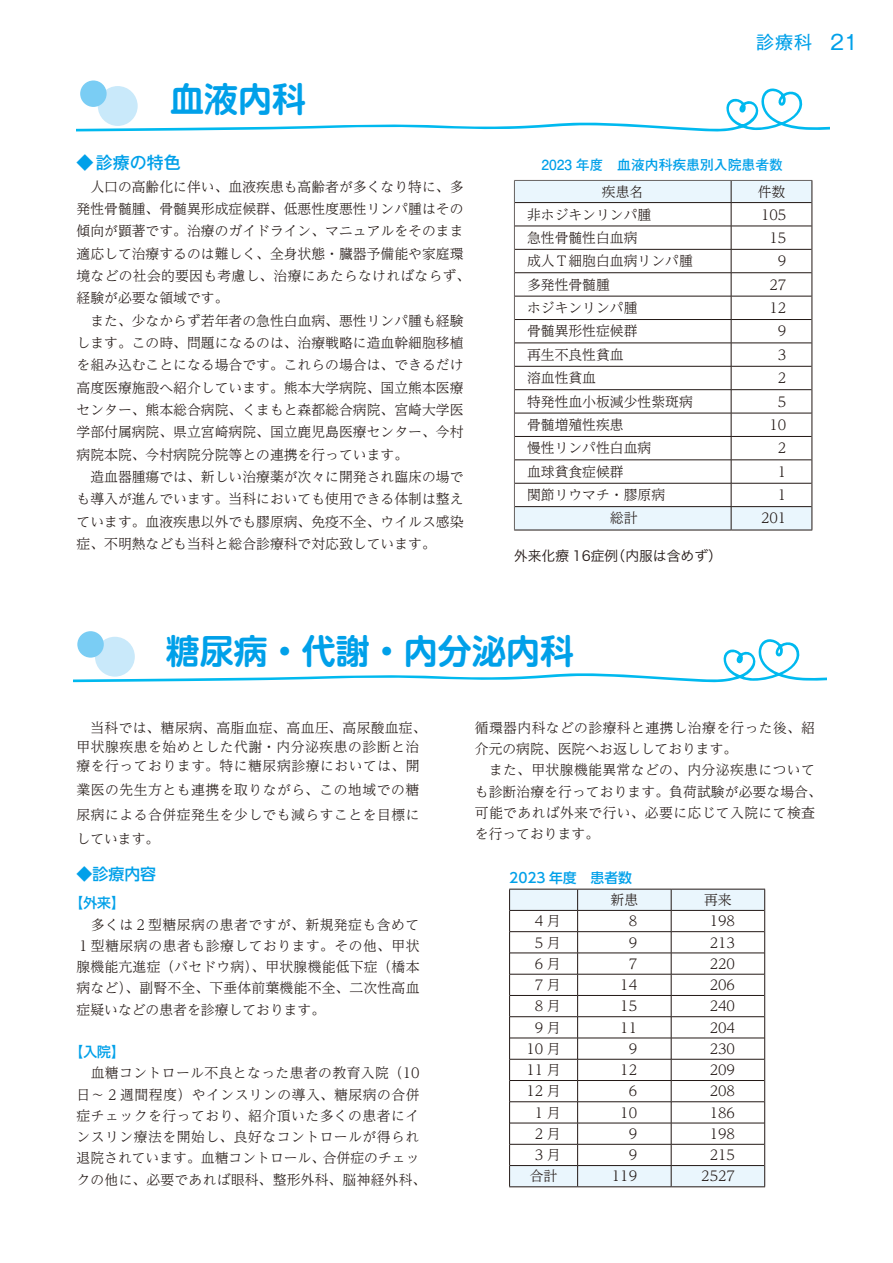
<style>
.page{position:relative;width:893px;height:1263px;background:#fff}
.page>*{position:absolute;margin:0;border:0;box-sizing:border-box;transform-origin:0 0}
.t1{font:700 34.05px "UD Shin M Go Pro De";color:#00a0e9}
.t2{font:18px "Gothic MB101 Pro";color:#00a0e9}
.t3{font:500 16.95px "Gothic MB101 Pro";color:#00a0e9}
.t4{font:500 15.9px "UD Shin Go Pro";color:#00a0e9}
.t5{font:300 13.8px/22.4px "UD Reimin Pro";color:#221815;text-align:justify}
.t6{font:300 13.8px/21.3px "UD Reimin Pro";letter-spacing:.03em;color:#221815}
.t7{font:300 13.8px/19.2px "UD Reimin Pro";letter-spacing:.035em;color:#221815}
.t8{font:700 13.8px "Futo Go B101 Pro";color:#00a0e9}
.t9{font:500 13.8px "UD Shin Go Pro";color:#00a0e9}
.t10{font:13.8px "Hira Kaku Pro W3";color:#221815}
.s1{font-size:20.25px}
</style>
<div class="page">
<svg style="left:77px;top:88px;width:752px;height:43px"></svg>
<div style="left:98px;top:86px;width:40px;height:40px;background:#c9e9fa;border-radius:50%"></div>
<div style="left:80px;top:80px;width:27px;height:27px;background:#7acdf4;border-radius:50%"></div>
<hr style="left:514px;top:530px;width:217px;height:1px;background:#221815">
<hr style="left:731px;top:530px;width:81px;height:1px;background:#221815">
<svg style="left:515px;top:181px;width:297px;height:349px"></svg>
<div style="left:513px;top:179px;width:351px;height:425px;border:1px solid #fff"></div>
<svg style="left:74px;top:639px;width:752px;height:43px"></svg>
<div style="left:95px;top:637px;width:40px;height:40px;background:#c9e9fa;border-radius:50%"></div>
<div style="left:77px;top:631px;width:27px;height:27px;background:#7acdf4;border-radius:50%"></div>
<svg style="left:509px;top:889px;width:256px;height:297px"></svg>
<hr style="left:509px;top:1186px;width:69px;height:1px;background:#221815">
<hr style="left:578px;top:1186px;width:93px;height:1px;background:#221815">
<hr style="left:671px;top:1186px;width:94px;height:1px;background:#221815">
<h2 class="t2" style="left:756px;top:28px;width:103px">診療科 <span class="s1">21</span></h2>
<h1 class="t1" style="left:170px;top:72px;width:138px">血液内科</h1>
<p class="t3" style="left:77px;top:148px;width:106px">◆診療の特色</p>
<p class="t5" style="left:77px;top:175px;width:395px;text-align:left">　人口の高齢化に伴い、血液疾患も高齢者が多くなり特に、多発性骨髄腫、骨髄異形成症候群、低悪性度悪性リンパ腫はその傾向が顕著です。治療のガイドライン、マニュアルをそのまま適応して治療するのは難しく、全身状態・臓器予備能や家庭環境などの社会的要因も考慮し、治療にあたらなければならず、経験が必要な領域です。<br>　また、少なからず若年者の急性白血病、悪性リンパ腫も経験します。この時、問題になるのは、治療戦略に造血幹細胞移植を組み込むことになる場合です。これらの場合は、できるだけ高度医療施設へ紹介しています。熊本大学病院、国立熊本医療センター、熊本総合病院、くまもと森都総合病院、宮崎大学医学部付属病院、県立宮崎病院、国立鹿児島医療センター、今村病院本院、今村病院分院等との連携を行っています。<br>　造血器腫瘍では、新しい治療薬が次々に開発され臨床の場でも導入が進んでいます。当科においても使用できる体制は整えています。血液疾患以外でも膠原病、免疫不全、ウイルス感染症、不明熱なども当科と総合診療科で対応致しています。</p>
<p class="t5" style="left:602px;top:180px;width:43px">疾患名</p>
<p class="t5" style="left:758px;top:180px;width:29px">件数</p>
<p class="t8" style="left:542px;top:154px;width:243px">2023 年度　血液内科疾患別入院患者数</p>
<p class="t5" style="left:527px;top:203px;width:126px">非ホジキンリンパ腫</p>
<p class="t5" style="left:761px;top:203px;width:27px">105</p>
<p class="t5" style="left:527px;top:226px;width:112px">急性骨髄性白血病</p>
<p class="t5" style="left:769px;top:226px;width:18px">15</p>
<p class="t5" style="left:527px;top:249px;width:167px">成人Ｔ細胞白血病リンパ腫</p>
<p class="t5" style="left:778px;top:249px;width:10px">9</p>
<p class="t5" style="left:527px;top:273px;width:84px">多発性骨髄腫</p>
<p class="t5" style="left:769px;top:273px;width:18px">27</p>
<p class="t5" style="left:527px;top:296px;width:112px">ホジキンリンパ腫</p>
<p class="t5" style="left:769px;top:296px;width:18px">12</p>
<p class="t5" style="left:527px;top:320px;width:112px">骨髄異形性症候群</p>
<p class="t5" style="left:778px;top:320px;width:10px">9</p>
<p class="t5" style="left:527px;top:343px;width:98px">再生不良性貧血</p>
<p class="t5" style="left:778px;top:343px;width:10px">3</p>
<p class="t5" style="left:527px;top:366px;width:71px">溶血性貧血</p>
<p class="t5" style="left:778px;top:366px;width:10px">2</p>
<p class="t5" style="left:527px;top:390px;width:167px">特発性血小板減少性紫斑病</p>
<p class="t5" style="left:778px;top:390px;width:10px">5</p>
<p class="t5" style="left:527px;top:413px;width:98px">骨髄増殖性疾患</p>
<p class="t5" style="left:769px;top:413px;width:18px">10</p>
<p class="t5" style="left:527px;top:436px;width:126px">慢性リンパ性白血病</p>
<p class="t5" style="left:778px;top:436px;width:10px">2</p>
<p class="t5" style="left:527px;top:460px;width:98px">血球貧食症候群</p>
<p class="t5" style="left:778px;top:460px;width:10px">1</p>
<p class="t5" style="left:527px;top:483px;width:140px">関節リウマチ・膠原病</p>
<p class="t5" style="left:778px;top:483px;width:10px">1</p>
<p class="t5" style="left:610px;top:506px;width:29px">総計</p>
<p class="t5" style="left:761px;top:506px;width:27px">201</p>
<p class="t10" style="left:514px;top:543px;width:210px">外来化療 16症例（内服は含めず）</p>
<h1 class="t1" style="left:166px;top:623px;width:410px">糖尿病・代謝・内分泌内科</h1>
<p class="t7" style="left:77px;top:717px;width:351px">　当科では、糖尿病、高脂血症、高血圧、高尿酸血症、甲状腺疾患を始めとした代謝・内分泌疾患の診断と治療を行っております。特に糖尿病診療においては、開</p>
<p class="t5" style="left:77px;top:777px;width:345px;line-height:24.2px">業医の先生方とも連携を取りながら、この地域での糖尿病による合併症発生を少しでも減らすことを目標にしています。</p>
<p class="t4" style="left:77px;top:861px;width:81px">◆診療内容</p>
<p class="t9" style="left:70px;top:892px;width:57px">【外来】</p>
<p class="t5" style="left:77px;top:913px;width:344px;line-height:21.3px">　多くは２型糖尿病の患者ですが、新規発症も含めて１型糖尿病の患者も診療しております。その他、甲状腺機能亢進症（バセドウ病）、甲状腺機能低下症（橋本病など）、副腎不全、下垂体前葉機能不全、二次性高血症疑いなどの患者を診療しております。</p>
<p class="t9" style="left:70px;top:1041px;width:57px">【入院】</p>
<p class="t6" style="left:77px;top:1062px;width:351px">　血糖コントロール不良となった患者の教育入院（10日～ 2 週間程度）やインスリンの導入、糖尿病の合併症チェックを行っており、紹介頂いた多くの患者にインスリン療法を開始し、良好なコントロールが得られ退院されています。血糖コントロール、合併症のチェックの他に、必要であれば眼科、整形外科、脳神経外科、</p>
<p class="t6" style="left:475px;top:716px;width:348px">循環器内科などの診療科と連携し治療を行った後、紹介元の病院、医院へお返ししております。<br>　また、甲状腺機能異常などの、内分泌疾患についても診断治療を行っております。負荷試験が必要な場合、可能であれば外来で行い、必要に応じて入院にて検査を行っております。</p>
<p class="t9" style="left:509px;top:866px;width:124px">2023 年度　患者数</p>
<p class="t5" style="left:611px;top:888px;width:29px">新患</p>
<p class="t5" style="left:704px;top:888px;width:29px">再来</p>
<p class="t5" style="left:535px;top:909px;width:27px">4月</p>
<p class="t5" style="left:629px;top:909px;width:10px">8</p>
<p class="t5" style="left:710px;top:909px;width:27px">198</p>
<p class="t5" style="left:535px;top:931px;width:27px">5月</p>
<p class="t5" style="left:629px;top:931px;width:10px">9</p>
<p class="t5" style="left:710px;top:931px;width:27px">213</p>
<p class="t5" style="left:535px;top:952px;width:27px">6月</p>
<p class="t5" style="left:629px;top:952px;width:10px">7</p>
<p class="t5" style="left:710px;top:952px;width:27px">220</p>
<p class="t5" style="left:535px;top:973px;width:27px">7月</p>
<p class="t5" style="left:620px;top:973px;width:18px">14</p>
<p class="t5" style="left:710px;top:973px;width:27px">206</p>
<p class="t5" style="left:535px;top:994px;width:27px">8月</p>
<p class="t5" style="left:620px;top:994px;width:18px">15</p>
<p class="t5" style="left:710px;top:994px;width:27px">240</p>
<p class="t5" style="left:535px;top:1016px;width:27px">9月</p>
<p class="t5" style="left:620px;top:1016px;width:18px">11</p>
<p class="t5" style="left:710px;top:1016px;width:27px">204</p>
<p class="t5" style="left:526px;top:1037px;width:36px">10 月</p>
<p class="t5" style="left:629px;top:1037px;width:10px">9</p>
<p class="t5" style="left:710px;top:1037px;width:27px">230</p>
<p class="t5" style="left:526px;top:1058px;width:36px">11 月</p>
<p class="t5" style="left:620px;top:1058px;width:18px">12</p>
<p class="t5" style="left:710px;top:1058px;width:27px">209</p>
<p class="t5" style="left:526px;top:1079px;width:36px">12 月</p>
<p class="t5" style="left:629px;top:1079px;width:10px">6</p>
<p class="t5" style="left:710px;top:1079px;width:27px">208</p>
<p class="t5" style="left:535px;top:1101px;width:27px">1月</p>
<p class="t5" style="left:620px;top:1101px;width:18px">10</p>
<p class="t5" style="left:710px;top:1101px;width:27px">186</p>
<p class="t5" style="left:535px;top:1122px;width:27px">2月</p>
<p class="t5" style="left:629px;top:1122px;width:10px">9</p>
<p class="t5" style="left:710px;top:1122px;width:27px">198</p>
<p class="t5" style="left:535px;top:1143px;width:27px">3月</p>
<p class="t5" style="left:629px;top:1143px;width:10px">9</p>
<p class="t5" style="left:710px;top:1143px;width:27px">215</p>
<p class="t5" style="left:530px;top:1164px;width:29px">合計</p>
<p class="t5" style="left:612px;top:1164px;width:27px">119</p>
<p class="t5" style="left:701px;top:1164px;width:35px">2527</p>
</div>
